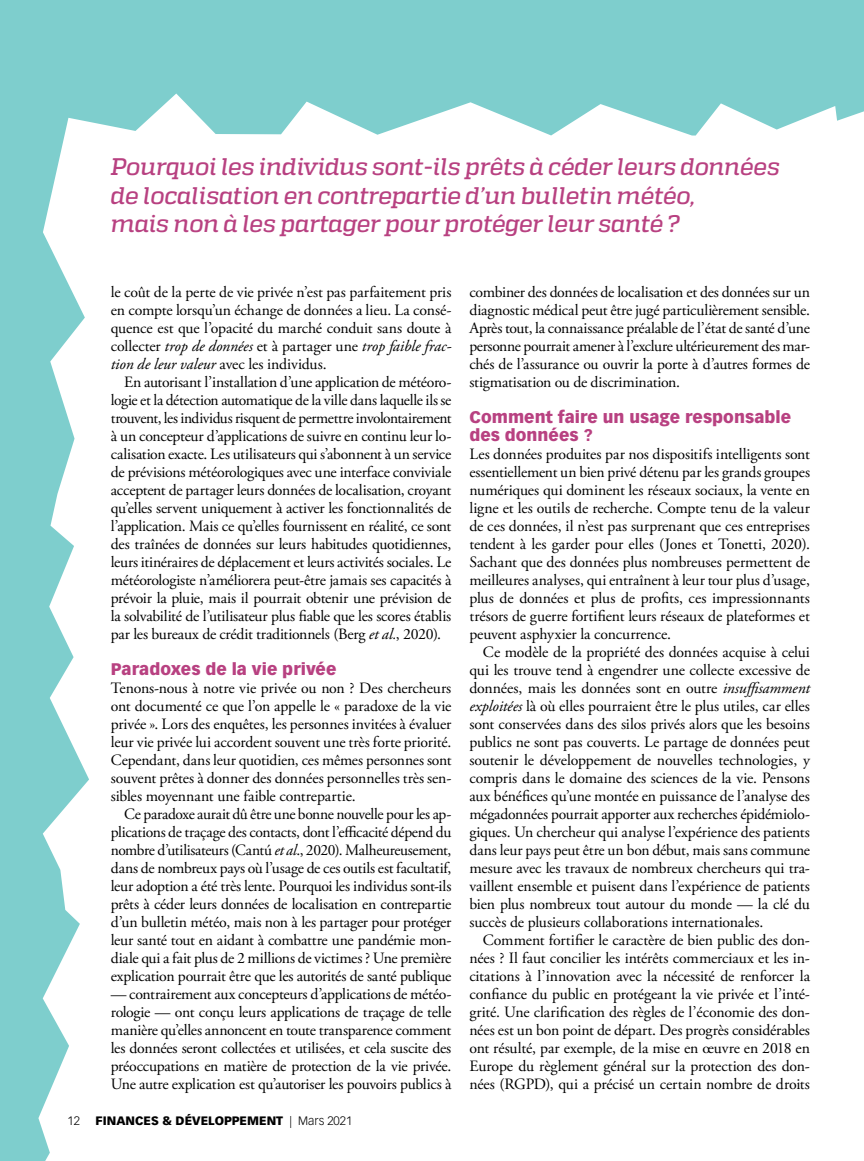
<style>
.page{position:relative;width:864px;height:1161px;background:#7ececd}
.page>*{position:absolute;margin:0;border:0;box-sizing:border-box;transform-origin:0 0}
.t1{font:italic 500 24px/28.5px "Quadon";letter-spacing:-.01em;color:#b84181}
.t2{font:900 16.5px/18px "Vectora LT Std";color:#b84181}
.t3{font:15.75px/18px "Adobe Garamond Pro";letter-spacing:-.01em;color:#000;text-align:justify}
.t4{font:900 12px "Vectora LT Std";color:#000}
.t5{font:300 12px "Vectora LT Std";color:#000}
.s1{font-style:italic}
.s2{font-weight:300}
</style>
<div class="page">
<div style="left:38px;top:94px;width:826px;height:1067px;background:#fff"></div>
<h1 class="t1" style="left:111px;top:153px;width:671px">Pourquoi les individus sont-ils prêts à céder leurs données de localisation en contrepartie d’un bulletin météo,<br>mais non à les partager pour protéger leur santé ?</h1>
<p class="t3" style="left:111px;top:284px;width:342px">le coût de la perte de vie privée n’est pas parfaitement pris en compte lorsqu’un échange de données a lieu. La consé&shy;quence est que l’opacité du marché conduit sans doute à collecter <span class="s1">trop de données</span> et à partager une <span class="s1">trop faible frac&shy;tion de leur valeur</span> avec les individus.</p>
<p class="t3" style="left:111px;top:374px;width:342px;text-indent:14px">En autorisant l’installation d’une application de météoro&shy;logie et la détection automatique de la ville dans laquelle ils se trouvent, les individus risquent de permettre involontairement à un concepteur d’applications de suivre en continu leur lo&shy;calisation exacte. Les utilisateurs qui s’abonnent à un service de prévisions météorologiques avec une interface conviviale acceptent de partager leurs données de localisation, croyant qu’elles servent uniquement à activer les fonctionnalités de l’application. Mais ce qu’elles fournissent en réalité, ce sont des traînées de données sur leurs habitudes quotidiennes, leurs itinéraires de déplacement et leurs activités sociales. Le météorologiste n’améliorera peut-être jamais ses capacités à prévoir la pluie, mais il pourrait obtenir une prévision de la solvabilité de l’utilisateur plus fiable que les scores établis par les bureaux de crédit traditionnels (Berg <span class="s1">et al.</span>, 2020).</p>
<p class="t2" style="left:111px;top:660px;width:227px">Paradoxes de la vie privée</p>
<p class="t3" style="left:111px;top:680px;width:342px">Tenons-nous à notre vie privée ou non ? Des chercheurs ont documenté ce que l’on appelle le « paradoxe de la vie privée ». Lors des enquêtes, les personnes invitées à évaluer leur vie privée lui accordent souvent une très forte priorité.<br>Cependant, dans leur quotidien, ces mêmes personnes sont souvent prêtes à donner des données personnelles très sen&shy;sibles moyennant une faible contrepartie.</p>
<p class="t3" style="left:111px;top:806px;width:342px;text-indent:14px">Ce paradoxe aurait dû être une bonne nouvelle pour les ap&shy;plications de traçage des contacts, dont l’efficacité dépend du nombre d’utilisateurs (Cantú <span class="s1">et al</span>., 2020). Malheureusement, dans de nombreux pays où l’usage de ces outils est facultatif, leur adoption a été très lente. Pourquoi les individus sont-ils prêts à céder leurs données de localisation en contrepartie d’un bulletin météo, mais non à les partager pour protéger leur santé tout en aidant à combattre une pandémie mon&shy;diale qui a fait plus de 2 millions de victimes ? Une première explication pourrait être que les autorités de santé publique</p>
<p class="t3" style="left:111px;top:986px;width:342px">— contrairement aux concepteurs d’applications de météo&shy;rologie — ont conçu leurs applications de traçage de telle manière qu’elles annoncent en toute transparence comment les données seront collectées et utilisées, et cela suscite des préoccupations en matière de protection de la vie privée.<br>Une autre explication est qu’autoriser les pouvoirs publics à</p>
<p class="t5" style="left:68px;top:1114px;width:14px">12</p>
<p class="t4" style="left:96px;top:1113px;width:258px">FINANCES &amp; DÉVELOPPEMENT <span class="s2">| Mars 2021</span></p>
<p class="t3" style="left:469px;top:284px;width:342px">combiner des données de localisation et des données sur un diagnostic médical peut être jugé particulièrement sensible.<br>Après tout, la connaissance préalable de l’état de santé d’une personne pourrait amener à l’exclure ultérieurement des mar&shy;chés de l’assurance ou ouvrir la porte à d’autres formes de stigmatisation ou de discrimination.</p>
<p class="t2" style="left:469px;top:408px;width:323px">Comment faire un usage responsable des données ?</p>
<p class="t3" style="left:469px;top:446px;width:342px">Les données produites par nos dispositifs intelligents sont essentiellement un bien privé détenu par les grands groupes numériques qui dominent les réseaux sociaux, la vente en ligne et les outils de recherche. Compte tenu de la valeur de ces données, il n’est pas surprenant que ces entreprises tendent à les garder pour elles (Jones et Tonetti, 2020).<br>Sachant que des données plus nombreuses permettent de meilleures analyses, qui entraînent à leur tour plus d’usage, plus de données et plus de profits, ces impressionnants trésors de guerre fortifient leurs réseaux de plateformes et peuvent asphyxier la concurrence.</p>
<p class="t3" style="left:469px;top:644px;width:342px;text-indent:13px">Ce modèle de la propriété des données acquise à celui qui les trouve tend à engendrer une collecte excessive de données, mais les données sont en outre <span class="s1">insuffisamment exploitées</span> là où elles pourraient être le plus utiles, car elles sont conservées dans des silos privés alors que les besoins publics ne sont pas couverts. Le partage de données peut soutenir le développement de nouvelles technologies, y compris dans le domaine des sciences de la vie. Pensons aux bénéfices qu’une montée en puissance de l’analyse des mégadonnées pourrait apporter aux recherches épidémiolo&shy;giques. Un chercheur qui analyse l’expérience des patients dans leur pays peut être un bon début, mais sans commune mesure avec les travaux de nombreux chercheurs qui tra&shy;vaillent ensemble et puisent dans l’expérience de patients bien plus nombreux tout autour du monde — la clé du succès de plusieurs collaborations internationales.</p>
<p class="t3" style="left:469px;top:932px;width:342px;text-indent:13px">Comment fortifier le caractère de bien public des don&shy;nées ? Il faut concilier les intérêts commerciaux et les in&shy;citations à l’innovation avec la nécessité de renforcer la confiance du public en protégeant la vie privée et l’inté&shy;grité. Une clarification des règles de l’économie des don&shy;nées est un bon point de départ. Des progrès considérables ont résulté, par exemple, de la mise en œuvre en 2018 en Europe du règlement général sur la protection des don&shy;nées (RGPD), qui a précisé un certain nombre de droits</p>
</div>
